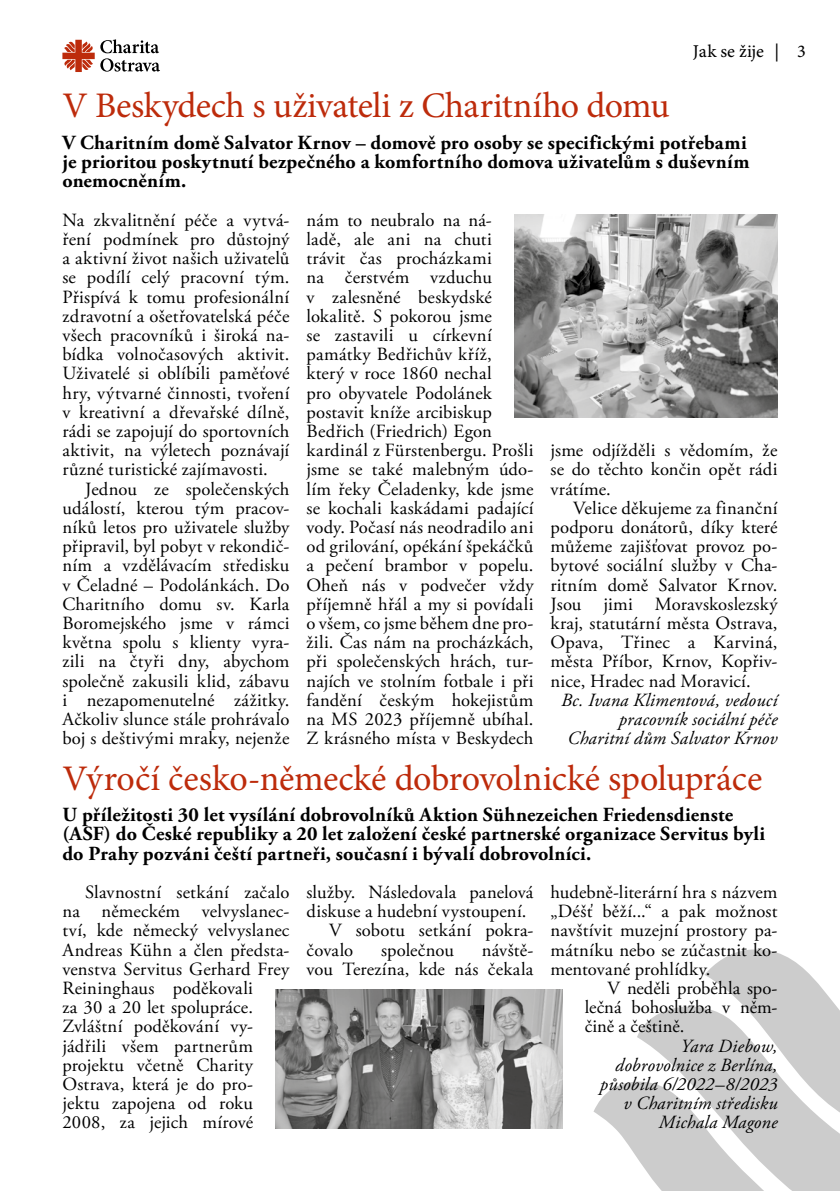
<style>
.page{position:relative;width:840px;height:1191px;background:#fff}
.page>*{position:absolute;margin:0;border:0;box-sizing:border-box;transform-origin:0 0}
.t1{font:36px "Minion Pro";letter-spacing:-.01em;color:#bd2b0b}
.t2{font:700 20px/19.2px "Adobe Garamond Pro";letter-spacing:.01em;color:#000}
.t3{font:18.6px/19.2px "Adobe Garamond Pro";letter-spacing:.01em;color:#000;text-align:justify}
.t4{font:italic 18.6px/19.2px "Adobe Garamond Pro";letter-spacing:.01em;color:#000;text-align:right}
.t5{font:18px "Minion Pro Capt";color:#000}
</style>
<div class="page">
<svg style="left:62px;top:39px;width:98px;height:33px"></svg>
<svg style="left:593px;top:949px;width:246px;height:242px"></svg>
<img style="left:514px;top:214px;width:263px;height:204px">
<img style="left:276px;top:990px;width:286px;height:138px">
<h1 class="t1" style="left:62px;top:82px;width:608px">V Beskydech s uživateli z Charitního domu</h1>
<p class="t5" style="left:692px;top:39px;width:114px">Jak se žije | 3</p>
<p class="t2" style="left:62px;top:133px;width:688px">V Charitním domě Salvator Krnov – domově pro osoby se specifickými potřebami je prioritou poskytnutí bezpečného a komfortního domova uživatelům s duševním onemocněním.</p>
<p class="t3" style="left:62px;top:211px;width:228px">Na zkvalitnění péče a vytvá&shy;ření podmínek pro důstojný a aktivní život našich uživatelů se podílí celý pracovní tým.<br>Přispívá k tomu profesionální zdravotní a ošetřovatelská péče všech pracovníků i široká na&shy;bídka volnočasových aktivit.<br>Uživatelé si oblíbili paměťové hry, výtvarné činnosti, tvoření v kreativní a dřevařské dílně, rádi se zapojují do sportovních aktivit, na výletech poznávají různé turistické zajímavosti.</p>
<p class="t3" style="left:62px;top:480px;width:228px;text-indent:23px">Jednou ze společenských událostí, kterou tým pracov&shy;níků letos pro uživatele služby připravil, byl pobyt v rekondič&shy;ním a vzdělávacím středisku v Čeladné – Podolánkách. Do Charitního domu sv. Karla Boromejského jsme v rámci května spolu s klienty vyra&shy;zili na čtyři dny, abychom společně zakusili klid, zábavu i nezapomenutelné zážitky.<br>Ačkoliv slunce stále prohrávalo boj s deštivými mraky, nejenže</p>
<p class="t3" style="left:306px;top:211px;width:228px;text-align:left">nám to neubralo na ná-<br>ladě, ale ani na chuti trávit čas procházkami<br>na čerstvém vzduchu<br>v zalesněné beskydské lokalitě. S pokorou jsme<br>se zastavili u církevní památky Bedřichův kříž, který v roce 1860 nechal<br>pro obyvatele Podolánek postavit kníže arcibiskup<br>Bedřich (Friedrich) Egon kardinál z Fürstenbergu. Prošli jsme se také malebným údo&shy;lím řeky Čeladenky, kde jsme se kochali kaskádami padající vody. Počasí nás neodradilo ani od grilování, opékání špekáčků a pečení brambor v popelu.<br>Oheň nás v podvečer vždy příjemně hřál a my si povídali o všem, co jsme během dne pro&shy;žili. Čas nám na procházkách, při společenských hrách, tur&shy;najích ve stolním fotbale i při fandění českým hokejistům na MS 2023 příjemně ubíhal.<br>Z krásného místa v Beskydech</p>
<p class="t3" style="left:550px;top:441px;width:228px">jsme odjížděli s vědomím, že se do těchto končin opět rádi vrátíme.</p>
<p class="t3" style="left:550px;top:499px;width:228px;text-indent:23px">Velice děkujeme za finanční podporu donátorů, díky které můžeme zajišťovat provoz po&shy;bytové sociální služby v Cha&shy;ritním domě Salvator Krnov.<br>Jsou jimi Moravskoslezský kraj, statutární města Ostrava, Opava, Třinec a Karviná, města Příbor, Krnov, Kopřiv&shy;nice, Hradec nad Moravicí.</p>
<p class="t4" style="left:560px;top:691px;width:218px">Bc. Ivana Klimentová, vedoucí pracovník sociální péče<br>Charitní dům Salvator Krnov</p>
<h1 class="t1" style="left:62px;top:754px;width:701px">Výročí česko-německé dobrovolnické spolupráce</h1>
<p class="t2" style="left:62px;top:805px;width:704px">U příležitosti 30 let vysílání dobrovolníků Aktion Sühnezeichen Friedensdienste (ASF) do České republiky a 20 let založení české partnerské organizace Servitus byli do Prahy pozváni čeští partneři, současní i bývalí dobrovolníci.</p>
<p class="t3" style="left:62px;top:883px;width:228px;text-align:left;text-indent:23px">Slavnostní setkání začalo na německém velvyslanec&shy;tví, kde německý velvyslanec<br>Andreas Kühn a člen předsta&shy;venstva Servitus Gerhard Frey<br>Reininghaus poděkovali<br>za 30 a 20 let spolupráce.<br>Zvláštní poděkování vy&shy;jádřili všem partnerům projektu včetně Charity<br>Ostrava, která je do pro&shy;jektu zapojena od roku<br>2008, za jejich mírové</p>
<p class="t3" style="left:306px;top:883px;width:228px">služby. Následovala panelová</p>
<p class="t3" style="left:550px;top:883px;width:228px">hudebně-literární hra s názvem „Déšť běží...“ a pak možnost navštívit muzejní prostory pa&shy;mátníku nebo se zúčastnit ko&shy;mentované prohlídky.</p>
<p class="t3" style="left:584px;top:979px;width:194px;text-indent:23px">V neděli proběhla spo&shy;lečná bohoslužba v něm&shy;čině a češtině.</p>
<p class="t4" style="left:599px;top:1036px;width:179px">Yara Diebow, dobrovolnice z Berlína, působila 6/2022–8/2023 v Charitním středisku<br>Michala Magone</p>
<p class="t3" style="left:306px;top:902px;width:221px">diskuse a hudební vystoupení.</p>
<p class="t3" style="left:329px;top:921px;width:206px">V sobotu setkání pokra-</p>
<p class="t3" style="left:306px;top:940px;width:48px">čovalo</p>
<p class="t3" style="left:381px;top:940px;width:74px">společnou</p>
<p class="t3" style="left:306px;top:940px;width:228px;text-align:right">návště-<br>vou Terezína, kde nás čekala</p>
</div>
